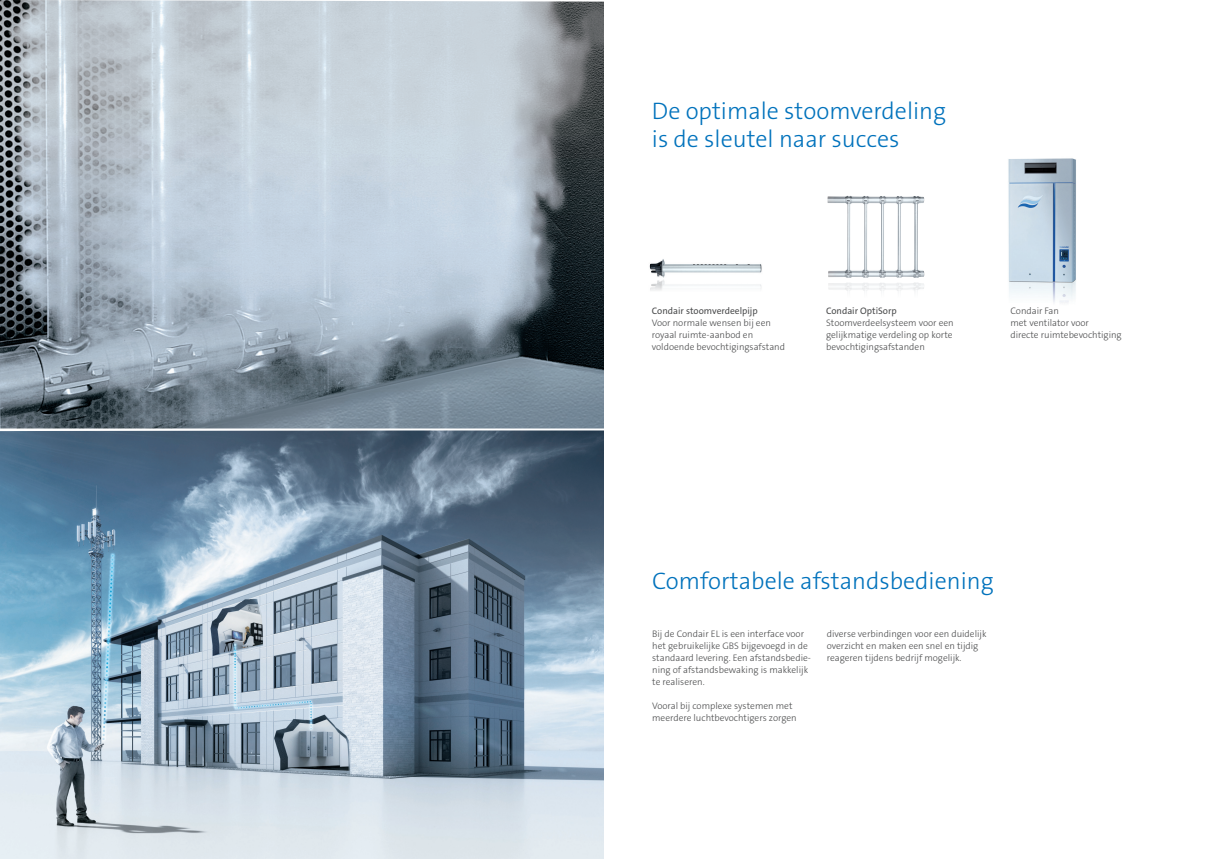
<style>
.page{position:relative;width:1208px;height:859px;background:#fff}
.page>*{position:absolute;margin:0;border:0;box-sizing:border-box;transform-origin:0 0}
.t1{font:300 24px "The Sans B3";color:#0072bc}
.t2{font:300 9.5px/12px "The Sans B3";color:#4b4c4d}
.t3{font:9.5px "The Sans B5 Plain";color:#4b4c4d}
</style>
<div class="page">
<img style="left:0;top:0;width:604px;height:859px">
<img style="left:649px;top:259px;width:113px;height:13px">
<img style="left:650px;top:272px;width:111px;height:19px">
<img style="left:827px;top:196px;width:79px;height:82px">
<img style="left:906px;top:196px;width:18px;height:82px">
<img style="left:1008px;top:158px;width:68px;height:145px">
<hr style="left:0;top:428px;width:604px;height:2px;background:#fff">
<p class="t1" style="left:652px;top:98px;width:296px">De optimale stoomverdeling</p>
<p class="t1" style="left:652px;top:126px;width:249px">is de sleutel naar succes</p>
<p class="t3" style="left:652px;top:305px;width:107px">Condair stoomverdeelpijp</p>
<p class="t2" style="left:652px;top:317px;width:121px">Voor normale wensen bij een</p>
<p class="t2" style="left:652px;top:329px;width:103px">royaal ruimte-aanbod en</p>
<p class="t2" style="left:652px;top:341px;width:135px">voldoende bevochtigingsafstand</p>
<p class="t3" style="left:826px;top:305px;width:72px">Condair OptiSorp</p>
<p class="t2" style="left:826px;top:317px;width:129px">Stoomverdeelsysteem voor een</p>
<p class="t2" style="left:826px;top:329px;width:128px">gelijkmatige verdeling op korte bevochtigingsafstanden</p>
<p class="t2" style="left:1010px;top:305px;width:50px">Condair Fan</p>
<p class="t2" style="left:1010px;top:317px;width:80px">met ventilator voor</p>
<p class="t2" style="left:1010px;top:329px;width:113px">directe ruimtebevochtiging</p>
<p class="t1" style="left:652px;top:568px;width:343px">Comfortabele afstandsbediening</p>
<p class="t2" style="left:827px;top:628px;width:161px">diverse verbindingen voor een duidelijk overzicht en maken een snel en tijdig reageren tijdens bedrijf mogelijk.</p>
<p class="t2" style="left:652px;top:628px;width:160px">Bij de Condair EL is een interface voor het gebruikelijke GBS bijgevoegd in de standaard levering. Een afstandsbedie&shy;ning of afstandsbewaking is makkelijk te realiseren.</p>
<p class="t2" style="left:652px;top:700px;width:146px">Vooral bij complexe systemen met meerdere luchtbevochtigers zorgen</p>
</div>
